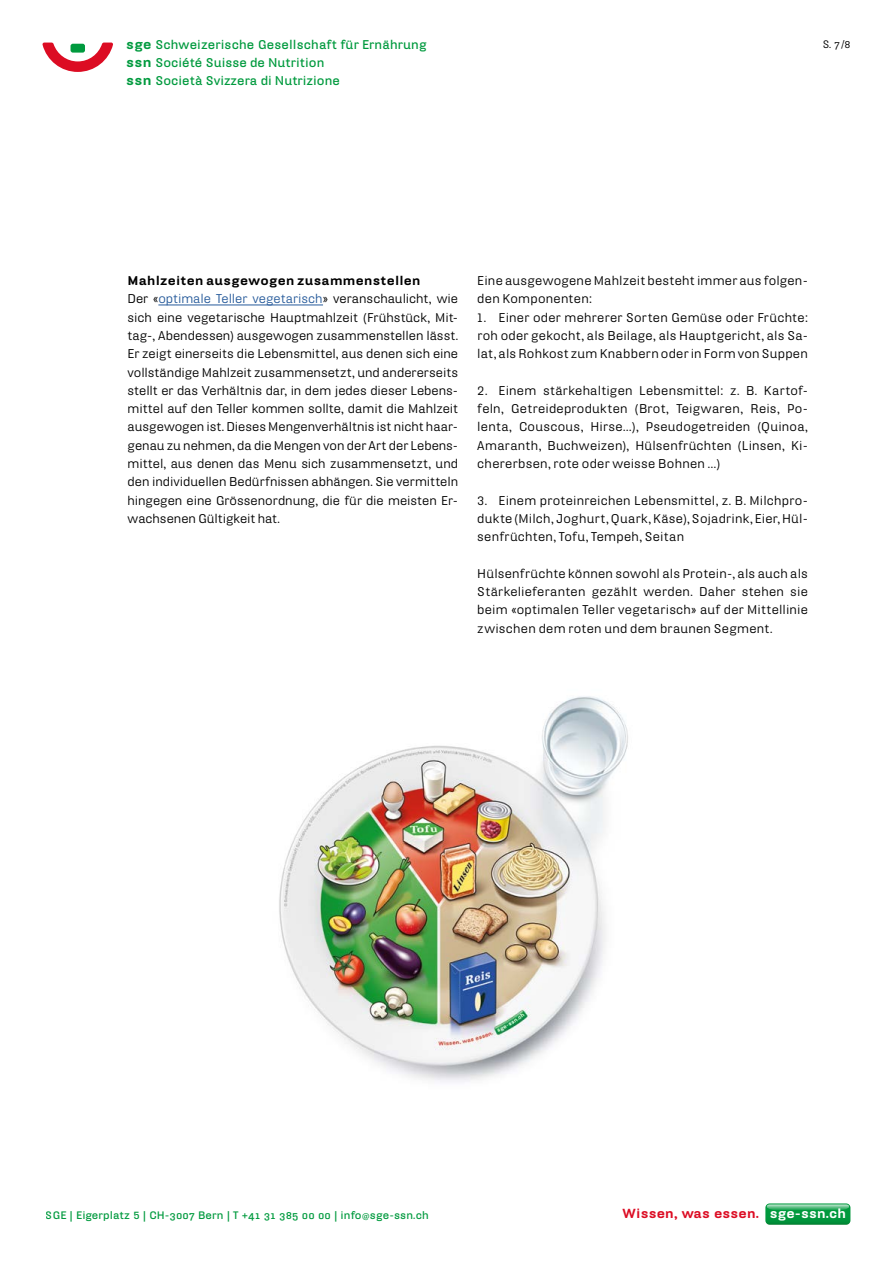
<style>
.page{position:relative;width:893px;height:1263px;background:#fff}
.page>*{position:absolute;margin:0;border:0;box-sizing:border-box;transform-origin:0 0}
.t1{font:900 12.75px "Hydra Text";letter-spacing:.01em;color:#dc0c23}
.t2{font:12.3px/18.3px "Hydra Text";letter-spacing:.015em;color:#000;text-align:justify}
.t3{font:700 12.3px/18px "Hydra Text";letter-spacing:.005em;color:#009a3e}
.t4{font:900 12.3px "Hydra Text OT";letter-spacing:.02em;color:#000}
.t5{font:700 10.5px "Hydra Text";letter-spacing:.01em;color:#009a3e}
.t6{font:10.5px "Hydra Text";color:#000}
.s1{font-weight:900;font-size:13.05px}
.s2{font-family:"Hydra Text Regular Expert"}
.s3{color:#275b9b}
.s4{font-family:"Hydra Text Bold Expert";font-weight:400}
.s5{font-weight:400}
.s6{color:#fff}
</style>
<div class="page">
<svg style="left:43px;top:43px;width:70px;height:29px"></svg>
<svg style="left:765px;top:1203px;width:85px;height:22px;background:#24a456"></svg>
<hr style="left:158px;top:305px;width:165px;height:1px;background:#275b9b">
<img style="left:279px;top:696px;width:349px;height:386px">
<p class="t3" style="left:126px;top:35px;width:302px"><span class="s1">sge</span> Schweizerische Gesellschaft für Ernährung <span class="s1">ssn</span> Société Suisse de Nutrition<br><span class="s1">ssn</span> Società Svizzera di Nutrizione</p>
<p class="t6" style="left:822px;top:38px;width:30px">S. <span class="s2">7</span> /<span class="s2">8</span></p>
<p class="t4" style="left:128px;top:273px;width:294px">Mahlzeiten ausgewogen zusammenstellen</p>
<p class="t2" style="left:128px;top:289px;width:332px">Der «<span class="s3">optimale Teller vegetarisch</span>» veranschaulicht, wie sich eine vegetarische Hauptmahlzeit (Frühstück, Mit&shy;tag-, Abendessen) ausgewogen zusammenstellen lässt.<br>Er zeigt einerseits die Lebensmittel, aus denen sich eine vollständige Mahlzeit zusammensetzt, und andererseits stellt er das Verhältnis dar, in dem jedes dieser Lebens&shy;mittel auf den Teller kommen sollte, damit die Mahlzeit ausgewogen ist. Dieses Mengenverhältnis ist nicht haar&shy;genau zu nehmen, da die Mengen von der Art der Lebens&shy;mittel, aus denen das Menu sich zusammensetzt, und den individuellen Bedürfnissen abhängen. Sie vermitteln hingegen eine Grössenordnung, die für die meisten Er&shy;wachsenen Gültigkeit hat.</p>
<p class="t2" style="left:477px;top:271px;width:332px">Eine ausgewogene Mahlzeit besteht immer aus folgen&shy;den Komponenten:</p>
<p class="t2" style="left:477px;top:308px;width:332px">1. Einer oder mehrerer Sorten Gemüse oder Früchte: roh oder gekocht, als Beilage, als Hauptgericht, als Sa&shy;lat, als Rohkost zum Knabbern oder in Form von Suppen</p>
<p class="t2" style="left:477px;top:381px;width:332px">2. Einem stärkehaltigen Lebensmittel: z. B. Kartof&shy;feln, Getreideprodukten (Brot, Teigwaren, Reis, Po&shy;lenta, Couscous, Hirse...), Pseudogetreiden (Quinoa, Amaranth, Buchweizen), Hülsenfrüchten (Linsen, Ki&shy;chererbsen, rote oder weisse Bohnen ...)</p>
<p class="t2" style="left:477px;top:491px;width:332px">3. Einem proteinreichen Lebensmittel, z. B. Milchpro&shy;dukte (Milch, Joghurt, Quark, Käse), Sojadrink, Eier, Hül&shy;senfrüchten, Tofu, Tempeh, Seitan</p>
<p class="t2" style="left:477px;top:564px;width:332px">Hülsenfrüchte können sowohl als Protein-, als auch als Stärkelieferanten gezählt werden. Daher stehen sie beim «optimalen Teller vegetarisch» auf der Mittellinie zwischen dem roten und dem braunen Segment.</p>
<p class="t5" style="left:46px;top:1208px;width:385px">SGE | Eigerplatz 5 | CH-<span class="s4">3007</span> Bern | T +<span class="s4">41 31 385 00 00</span> | info<span class="s5">@</span>sge-ssn.ch</p>
<p class="t1" style="left:623px;top:1205px;width:225px">Wissen, was essen. <span class="s6">sge-ssn.ch</span></p>
</div>
